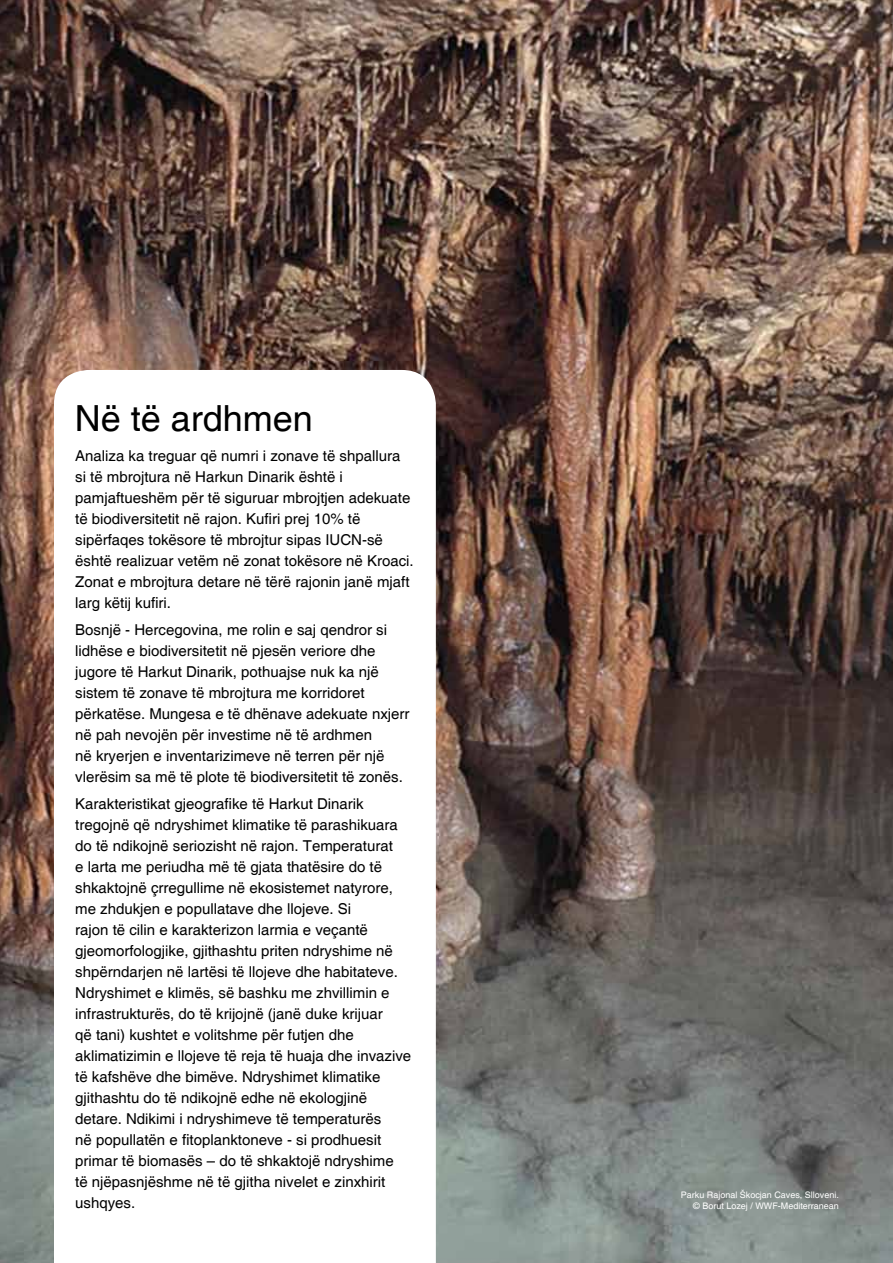
<style>
.page{position:relative;width:893px;height:1263px;background:#fff}
.page>*{position:absolute;margin:0;border:0;box-sizing:border-box;transform-origin:0 0}
.t1{font:36px "Helvetica";color:#000}
.t2{font:15px/21px "Helvetica";color:#000}
.t3{font:9px/10.8px "Helvetica";color:#fff;text-align:right}
</style>
<div class="page">
<img style="left:0;top:0;width:893px;height:1263px">
<svg style="left:54px;top:370px;width:382px;height:893px"></svg>
<h1 class="t1" style="left:75px;top:398px;width:240px">Në të ardhmen</h1>
<p class="t2" style="left:75px;top:445px;width:340px">Analiza ka treguar që numri i zonave të shpallura si të mbrojtura në Harkun Dinarik është i pamjaftueshëm për të siguruar mbrojtjen adekuate të biodiversitetit në rajon. Kufiri prej 10% të sipërfaqes tokësore të mbrojtur sipas IUCN-së është realizuar vetëm në zonat tokësore në Kroaci.<br>Zonat e mbrojtura detare në tërë rajonin janë mjaft larg këtij kufiri.</p>
<p class="t2" style="left:75px;top:619px;width:336px">Bosnjë - Hercegovina, me rolin e saj qendror si lidhëse e biodiversitetit në pjesën veriore dhe jugore të Harkut Dinarik, pothuajse nuk ka një sistem të zonave të mbrojtura me korridoret përkatëse. Mungesa e të dhënave adekuate nxjerr në pah nevojën për investime në të ardhmen<br>në kryerjen e inventarizimeve në terren për një vlerësim sa më të plote të biodiversitetit të zonës.</p>
<p class="t2" style="left:75px;top:793px;width:337px">Karakteristikat gjeografike të Harkut Dinarik tregojnë që ndryshimet klimatike të parashikuara do të ndikojnë seriozisht në rajon. Temperaturat<br>e larta me periudha më të gjata thatësire do të shkaktojnë çrregullime në ekosistemet natyrore, me zhdukjen e popullatave dhe llojeve. Si<br>rajon të cilin e karakterizon larmia e veçantë gjeomorfologjike, gjithashtu priten ndryshime në shpërndarjen në lartësi të llojeve dhe habitateve.<br>Ndryshimet e klimës, së bashku me zhvillimin e infrastrukturës, do të krijojnë (janë duke krijuar<br>që tani) kushtet e volitshme për futjen dhe aklimatizimin e llojeve të reja të huaja dhe invazive të kafshëve dhe bimëve. Ndryshimet klimatike gjithashtu do të ndikojnë edhe në ekologjinë detare. Ndikimi i ndryshimeve të temperaturës<br>në popullatën e fitoplanktoneve - si prodhuesit primar të biomasës – do të shkaktojë ndryshime<br>të njëpasnjëshme në të gjitha nivelet e zinxhirit ushqyes.</p>
<p class="t3" style="left:681px;top:1190px;width:160px">Parku Rajonal Škocjan Caves, Slloveni. © Borut Lozej / WWF-Mediterranean</p>
</div>
